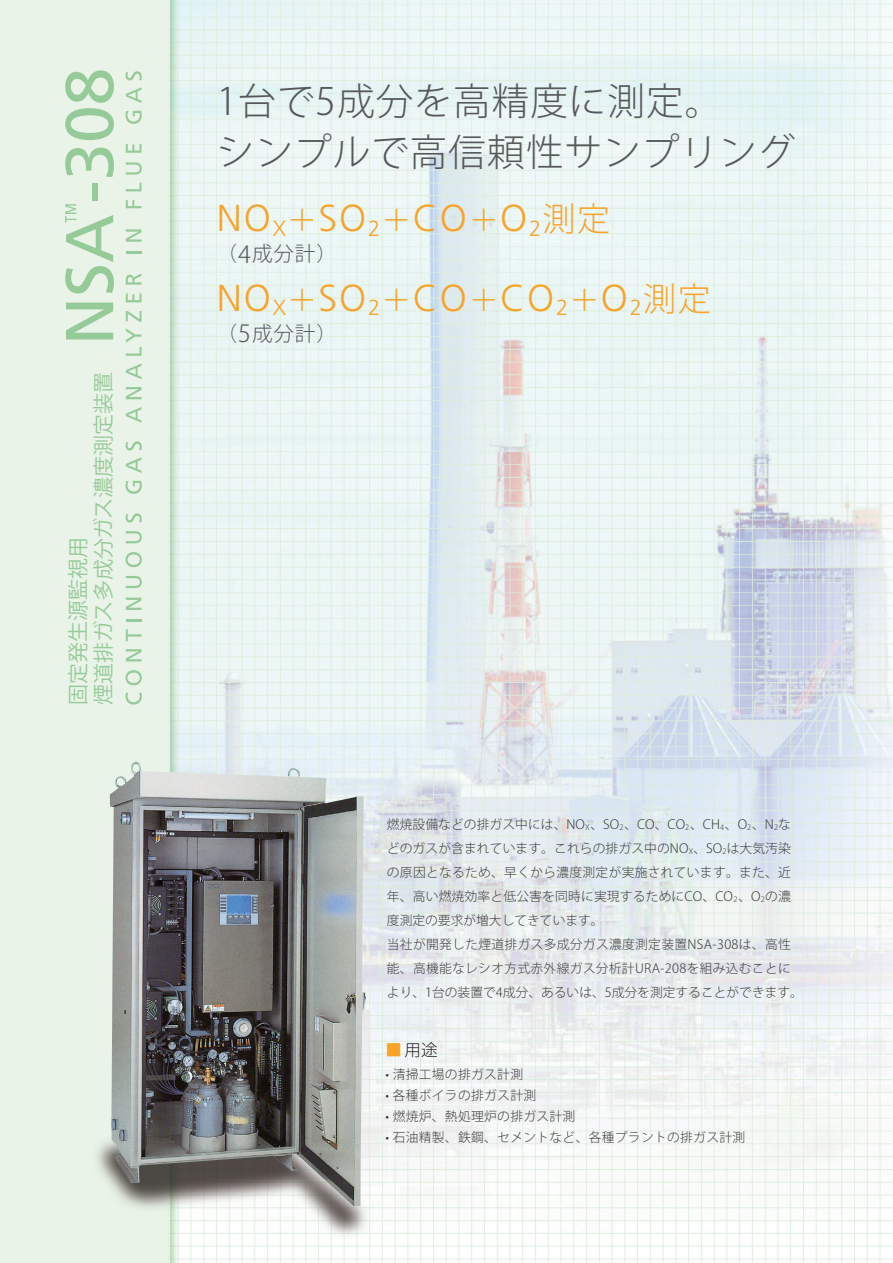
<style>
.page{position:relative;width:893px;height:1263px;background:#fff}
.page>*{position:absolute;margin:0;border:0;box-sizing:border-box;transform-origin:0 0}
.t1{font:300 37.5px "Frutiger LT Std";letter-spacing:.05em;color:#f9a328}
.t2{font:300 37.5px/51px "Koz Go Pr 6 N";letter-spacing:.03em;color:#57585a}
.t3{font:21px/25.2px "Koz Go Pr 6 N";color:#97ca99}
.t4{font:300 20.4px "Koz Go Pr 6 N";letter-spacing:.05em;color:#57585a}
.t5{font:300 16.5px "Koz Go Pr 6 N";color:#231f20}
.t6{font:300 12.75px/24px "Koz Go Pr 6 N";letter-spacing:.025em;color:#3e3e3f}
.s1{font-family:"Koz Go Pr 6 N";font-size:30px}
.s2{font-family:"Koz Go Pr 6 N";font-size:33px}
.s3{font-size:23.55px}
.s4{color:#f9a328}
</style>
<div class="page">
<img style="left:0;top:0;width:893px;height:1263px">
<img style="left:110px;top:762px;width:256px;height:444px">
<svg style="left:66px;top:303px;width:47px;height:36px;background:#beddbf"></svg>
<svg style="left:65px;top:204px;width:49px;height:89px;background:#cee5ce"></svg>
<div style="left:92px;top:183px;width:6px;height:17px;background:#97ca99"></div>
<svg style="left:65px;top:148px;width:49px;height:29px"></svg>
<svg style="left:65px;top:70px;width:49px;height:70px;background:#c3e0c3"></svg>
<svg style="left:126px;top:693px;width:16px;height:11px"></svg>
<svg style="left:126px;top:670px;width:16px;height:15px"></svg>
<svg style="left:126px;top:649px;width:15px;height:12px"></svg>
<svg style="left:126px;top:629px;width:15px;height:12px"></svg>
<hr style="left:126px;top:619px;width:15px;height:3px;background:#97ca99">
<svg style="left:126px;top:598px;width:15px;height:12px"></svg>
<svg style="left:126px;top:576px;width:16px;height:12px"></svg>
<svg style="left:126px;top:552px;width:16px;height:15px"></svg>
<svg style="left:126px;top:531px;width:16px;height:12px"></svg>
<svg style="left:126px;top:513px;width:16px;height:9px"></svg>
<svg style="left:126px;top:481px;width:16px;height:13px"></svg>
<svg style="left:126px;top:457px;width:15px;height:16px"></svg>
<svg style="left:126px;top:441px;width:16px;height:9px"></svg>
<svg style="left:126px;top:407px;width:15px;height:16px"></svg>
<svg style="left:126px;top:387px;width:15px;height:12px"></svg>
<svg style="left:126px;top:363px;width:15px;height:16px"></svg>
<svg style="left:126px;top:328px;width:15px;height:28px"></svg>
<svg style="left:126px;top:311px;width:15px;height:11px"></svg>
<svg style="left:126px;top:294px;width:15px;height:8px"></svg>
<svg style="left:126px;top:273px;width:15px;height:12px"></svg>
<svg style="left:126px;top:251px;width:15px;height:2px"></svg>
<svg style="left:126px;top:229px;width:15px;height:13px"></svg>
<svg style="left:126px;top:200px;width:15px;height:8px"></svg>
<svg style="left:126px;top:183px;width:15px;height:8px"></svg>
<svg style="left:126px;top:162px;width:16px;height:13px"></svg>
<svg style="left:126px;top:144px;width:15px;height:9px"></svg>
<svg style="left:126px;top:111px;width:16px;height:13px"></svg>
<svg style="left:126px;top:87px;width:15px;height:16px"></svg>
<svg style="left:126px;top:71px;width:16px;height:9px"></svg>
<h2 class="t3" style="left:66px;top:704px;width:334px;rotate:-90deg">固定発生源監視用<br>煙道排ガス多成分ガス濃度測定装置</h2>
<h1 class="t2" style="left:217px;top:76px;width:580px">1台で5成分を高精度に測定。<br>シンプルで高信頼性サンプリング</h1>
<h1 class="t1" style="left:217px;top:197px;width:395px">NO<sub>X</sub><span class="s1">＋</span>SO<sub>2</sub><span class="s1">＋</span>CO<span class="s1">＋</span>O<sub>2</sub><span class="s2">測定</span></h1>
<h3 class="t4" style="left:217px;top:242px;width:121px">（<span class="s3">4</span>成分計）</h3>
<h1 class="t1" style="left:217px;top:276px;width:495px">NO<sub>X</sub><span class="s1">＋</span>SO<sub>2</sub><span class="s1">＋</span>CO<span class="s1">＋</span>CO<sub>2</sub><span class="s1">＋</span>O<sub>2</sub><span class="s2">測定</span></h1>
<h3 class="t4" style="left:217px;top:321px;width:121px">（<span class="s3">5</span>成分計）</h3>
<p class="t6" style="left:387px;top:813px;width:418px">燃焼設備などの排ガス中には、NO<sub>X</sub>、SO<sub>2</sub>、CO、CO<sub>2</sub>、CH<sub>4</sub>、O<sub>2</sub>、N<sub>2</sub>などのガスが含まれています。これらの排ガス中のNO<sub>X</sub>、SO<sub>2</sub>は大気汚染の原因となるため、早くから濃度測定が実施されています。また、近年、高い燃焼効率と低公害を同時に実現するためにCO、CO<sub>2</sub>、O<sub>2</sub>の濃度測定の要求が増大してきています。<br>当社が開発した煙道排ガス多成分ガス濃度測定装置NSA-308は、高性能、高機能なレシオ方式赤外線ガス分析計URA-208を組み込むことにより、1台の装置で4成分、あるいは、5成分を測定することができます。</p>
<p class="t5" style="left:385px;top:1040px;width:54px"><span class="s4">■</span>用途</p>
<p class="t6" style="left:385px;top:1062px;width:139px">• 清掃工場の排ガス計測</p>
<p class="t6" style="left:385px;top:1083px;width:152px">• 各種ボイラの排ガス計測</p>
<p class="t6" style="left:385px;top:1104px;width:191px">• 燃焼炉、熱処理炉の排ガス計測</p>
<p class="t6" style="left:385px;top:1125px;width:361px">• 石油精製、鉄鋼、セメントなど、各種プラントの排ガス計測</p>
</div>
